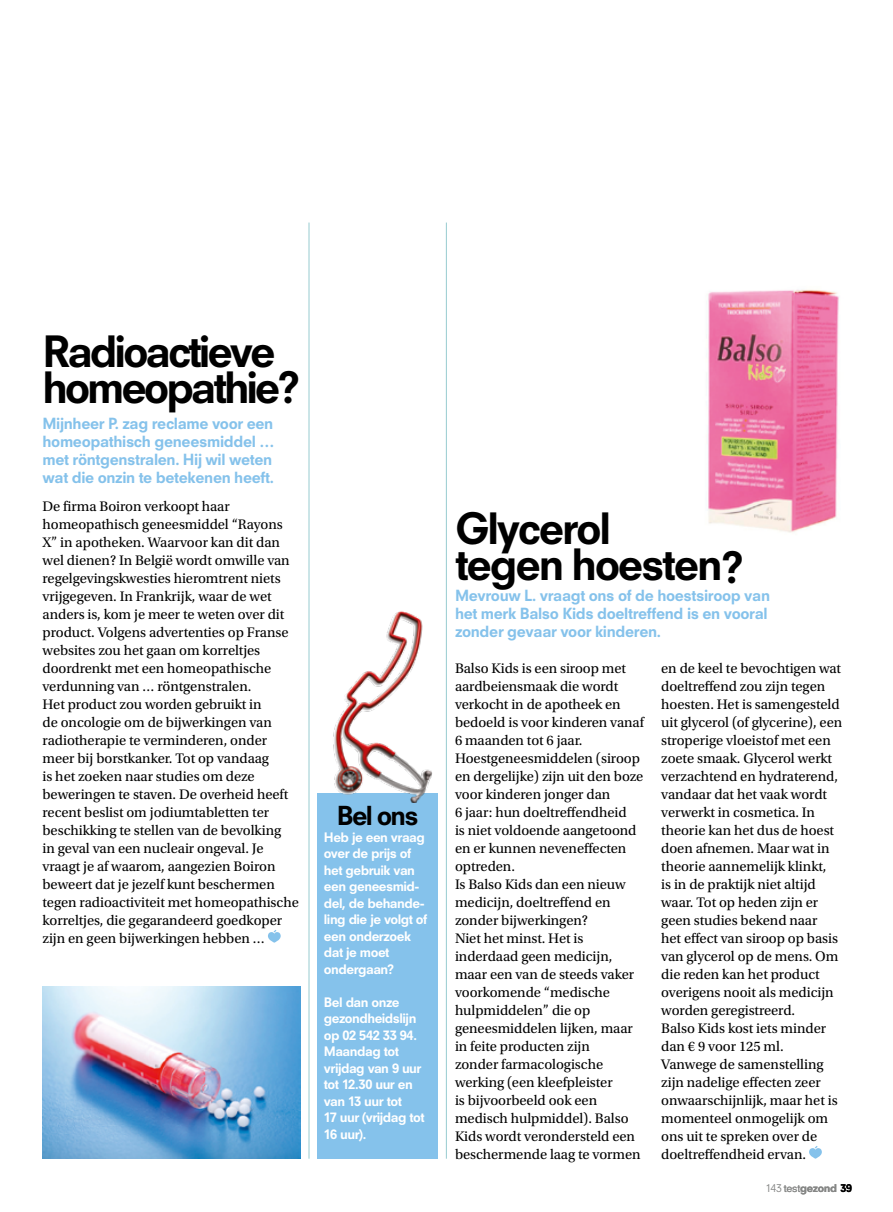
<style>
.page{position:relative;width:893px;height:1212px;background:#fff}
.page>*{position:absolute;margin:0;border:0;box-sizing:border-box;transform-origin:0 0}
.t1{font:800 42px/36px "Neuzeit SLT Std";letter-spacing:-.075em;color:#000}
.t2{font:800 42px/36px "Neuzeit SLT Std";letter-spacing:-.055em;color:#000}
.t3{font:800 25.5px "Neuzeit SLT Std";letter-spacing:-.065em;color:#000}
.t4{font:800 15px/18px "Neuzeit SLT Std";letter-spacing:-.025em;color:#85c2eb}
.t5{font:14.55px/18px "Utopia Std";letter-spacing:-.005em;color:#000}
.t6{font:800 12.75px/16.5px "Neuzeit SLT Std";letter-spacing:-.04em;color:#fff}
.t7{font:10.5px "Neuzeit SLT Std";letter-spacing:-.025em;color:#868786}
.s1{font-weight:800}
.s2{font-weight:800;color:#000}
</style>
<div class="page">
<img style="left:43px;top:986px;width:257px;height:173px">
<img style="left:708px;top:289px;width:131px;height:244px">
<svg style="left:809px;top:1146px;width:13px;height:13px"></svg>
<hr style="left:446px;top:223px;width:1px;height:936px;background:#97cbd0">
<svg style="left:268px;top:930px;width:13px;height:13px"></svg>
<hr style="left:309px;top:223px;width:1px;height:936px;background:#97cbd0">
<div style="left:317px;top:793px;width:121px;height:366px;background:#85c2eb"></div>
<img style="left:333px;top:611px;width:99px;height:192px">
<h1 class="t1" style="left:43px;top:333px;width:260px">Radioactieve homeopathie?</h1>
<p class="t4" style="left:43px;top:414px;width:233px">Mijnheer P. zag reclame voor een homeopathisch geneesmiddel … met röntgenstralen. Hij wil weten wat die onzin te betekenen heeft.</p>
<p class="t5" style="left:43px;top:497px;width:258px">De firma Boiron verkoopt haar homeopathisch geneesmiddel “Rayons X” in apotheken. Waarvoor kan dit dan wel dienen? In België wordt omwille van regelgevingskwesties hieromtrent niets vrijgegeven. In Frankrijk, waar de wet anders is, kom je meer te weten over dit product. Volgens advertenties op Franse websites zou het gaan om korreltjes doordrenkt met een homeopathische verdunning van … röntgenstralen.<br>Het product zou worden gebruikt in<br>de oncologie om de bijwerkingen van radiotherapie te verminderen, onder meer bij borstkanker. Tot op vandaag<br>is het zoeken naar studies om deze beweringen te staven. De overheid heeft recent beslist om jodiumtabletten ter beschikking te stellen van de bevolking<br>in geval van een nucleair ongeval. Je vraagt je af waarom, aangezien Boiron beweert dat je jezelf kunt beschermen tegen radioactiviteit met homeopathische korreltjes, die gegarandeerd goedkoper zijn en geen bijwerkingen hebben …</p>
<h2 class="t3" style="left:337px;top:800px;width:83px">Bel ons</h2>
<p class="t6" style="left:324px;top:828px;width:105px">Heb je een vraag over de prijs of het gebruik van een geneesmid&shy;del, de behande&shy;ling die je volgt of een onderzoek dat je moet ondergaan?</p>
<p class="t6" style="left:324px;top:993px;width:102px">Bel dan onze gezondheidslijn op 02 542 33 94.<br>Maandag tot vrijdag van 9 uur tot 12.30 uur en van 13 uur tot<br>17 uur (vrijdag tot<br>16 uur).</p>
<h1 class="t2" style="left:455px;top:510px;width:291px">Glycerol<br>tegen hoesten?</h1>
<p class="t4" style="left:455px;top:586px;width:317px">Mevrouw L. vraagt ons of de hoestsiroop van het merk Balso Kids doeltreffend is en vooral zonder gevaar voor kinderen.</p>
<p class="t5" style="left:455px;top:659px;width:190px">Balso Kids is een siroop met aardbeiensmaak die wordt verkocht in de apotheek en bedoeld is voor kinderen vanaf<br>6 maanden tot 6 jaar.<br>Hoestgeneesmiddelen (siroop en dergelijke) zijn uit den boze voor kinderen jonger dan<br>6 jaar: hun doeltreffendheid<br>is niet voldoende aangetoond en er kunnen neveneffecten optreden.<br>Is Balso Kids dan een nieuw medicijn, doeltreffend en zonder bijwerkingen?<br>Niet het minst. Het is inderdaad geen medicijn, maar een van de steeds vaker voorkomende “medische hulpmiddelen” die op geneesmiddelen lijken, maar in feite producten zijn<br>zonder farmacologische werking (een kleefpleister<br>is bijvoorbeeld ook een medisch hulpmiddel). Balso<br>Kids wordt verondersteld een beschermende laag te vormen</p>
<p class="t5" style="left:661px;top:659px;width:183px">en de keel te bevochtigen wat doeltreffend zou zijn tegen hoesten. Het is samengesteld uit glycerol (of glycerine), een stroperige vloeistof met een zoete smaak. Glycerol werkt verzachtend en hydraterend, vandaar dat het vaak wordt verwerkt in cosmetica. In theorie kan het dus de hoest doen afnemen. Maar wat in theorie aannemelijk klinkt,<br>is in de praktijk niet altijd waar. Tot op heden zijn er geen studies bekend naar<br>het effect van siroop op basis van glycerol op de mens. Om die reden kan het product overigens nooit als medicijn worden geregistreerd.<br>Balso Kids kost iets minder dan € 9 voor 125 ml.<br>Vanwege de samenstelling zijn nadelige effecten zeer onwaarschijnlijk, maar het is momenteel onmogelijk om ons uit te spreken over de doeltreffendheid ervan.</p>
<p class="t7" style="left:765px;top:1181px;width:88px">143 test<span class="s1">gezond</span> <span class="s2">39</span></p>
</div>
